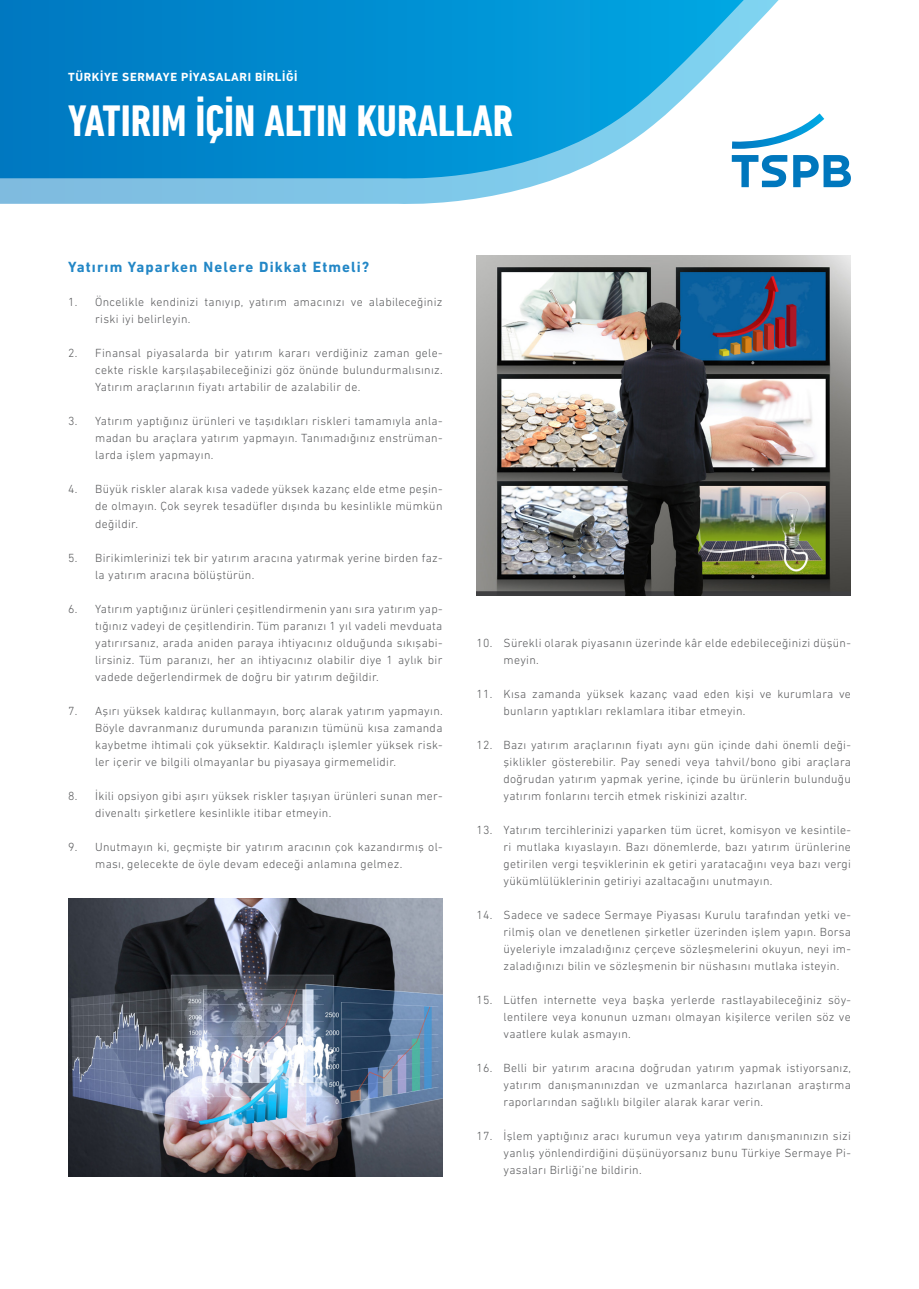
<style>
.page{position:relative;width:919px;height:1289px;background:#fff}
.page>*{position:absolute;margin:0;border:0;box-sizing:border-box;transform-origin:0 0}
.t1{font:700 condensed 45px "DIN Next LT Pro";color:#fff}
.t2{font:700 15px "DIN Next LT Pro";letter-spacing:.075em;color:#2387c6}
.t3{font:300 12px/17px "DIN Next LT Pro";letter-spacing:.025em;color:#57585a;text-align:justify}
.t4{font:700 12px "DIN Next LT Pro";letter-spacing:.05em;color:#fff}
</style>
<div class="page">
<svg style="left:0;top:0;width:798px;height:204px;background:#36a4d9"></svg>
<svg style="left:731px;top:155px;width:56px;height:32px"></svg>
<svg style="left:793px;top:155px;width:57px;height:32px"></svg>
<svg style="left:731px;top:113px;width:93px;height:36px"></svg>
<img style="left:68px;top:898px;width:374px;height:278px">
<img style="left:476px;top:255px;width:374px;height:340px">
<p class="t4" style="left:68px;top:70px;width:231px">TÜRKİYE SERMAYE PİYASALARI BİRLİĞİ</p>
<p class="t1" style="left:68px;top:95px;width:447px">YATIRIM İÇİN ALTIN KURALLAR</p>
<p class="t2" style="left:68px;top:258px;width:302px">Yatırım Yaparken Nelere Dikkat Etmeli?</p>
<p class="t3" style="left:95px;top:293px;width:349px;text-indent:-27px">1. Öncelikle kendinizi tanıyıp, yatırım amacınızı ve alabileceğiniz riski iyi belirleyin.</p>
<p class="t3" style="left:95px;top:344px;width:349px;text-indent:-27px">2. Finansal piyasalarda bir yatırım kararı verdiğiniz zaman gele&shy;cekte riskle karşılaşabileceğinizi göz önünde bulundurmalısınız.<br>Yatırım araçlarının fiyatı artabilir de azalabilir de.</p>
<p class="t3" style="left:95px;top:413px;width:349px;text-indent:-27px">3. Yatırım yaptığınız ürünleri ve taşıdıkları riskleri tamamıyla anla&shy;madan bu araçlara yatırım yapmayın. Tanımadığınız enstrüman&shy;larda işlem yapmayın.</p>
<p class="t3" style="left:95px;top:481px;width:349px;text-indent:-27px">4. Büyük riskler alarak kısa vadede yüksek kazanç elde etme peşin&shy;de olmayın. Çok seyrek tesadüfler dışında bu kesinlikle mümkün değildir.</p>
<p class="t3" style="left:95px;top:549px;width:349px;text-indent:-27px">5. Birikimlerinizi tek bir yatırım aracına yatırmak yerine birden faz&shy;la yatırım aracına bölüştürün.</p>
<p class="t3" style="left:95px;top:600px;width:349px;text-indent:-27px">6. Yatırım yaptığınız ürünleri çeşitlendirmenin yanı sıra yatırım yap&shy;tığınız vadeyi de çeşitlendirin. Tüm paranızı 1 yıl vadeli mevduata yatırırsanız, arada aniden paraya ihtiyacınız olduğunda sıkışabi&shy;lirsiniz. Tüm paranızı, her an ihtiyacınız olabilir diye 1 aylık bir vadede değerlendirmek de doğru bir yatırım değildir.</p>
<p class="t3" style="left:95px;top:702px;width:349px;text-indent:-27px">7. Aşırı yüksek kaldıraç kullanmayın, borç alarak yatırım yapmayın.<br>Böyle davranmanız durumunda paranızın tümünü kısa zamanda kaybetme ihtimali çok yüksektir. Kaldıraçlı işlemler yüksek risk&shy;ler içerir ve bilgili olmayanlar bu piyasaya girmemelidir.</p>
<p class="t3" style="left:95px;top:787px;width:349px;text-indent:-27px">8. İkili opsiyon gibi aşırı yüksek riskler taşıyan ürünleri sunan mer&shy;divenaltı şirketlere kesinlikle itibar etmeyin.</p>
<p class="t3" style="left:95px;top:838px;width:349px;text-indent:-27px">9. Unutmayın ki, geçmişte bir yatırım aracının çok kazandırmış ol&shy;ması, gelecekte de öyle devam edeceği anlamına gelmez.</p>
<p class="t3" style="left:503px;top:634px;width:349px;text-indent:-27px">10. Sürekli olarak piyasanın üzerinde kâr elde edebileceğinizi düşün&shy;meyin.</p>
<p class="t3" style="left:503px;top:685px;width:349px;text-indent:-27px">11. Kısa zamanda yüksek kazanç vaad eden kişi ve kurumlara ve bunların yaptıkları reklamlara itibar etmeyin.</p>
<p class="t3" style="left:503px;top:736px;width:349px;text-indent:-27px">12. Bazı yatırım araçlarının fiyatı aynı gün içinde dahi önemli deği&shy;şiklikler gösterebilir. Pay senedi veya tahvil/bono gibi araçlara doğrudan yatırım yapmak yerine, içinde bu ürünlerin bulunduğu yatırım fonlarını tercih etmek riskinizi azaltır.</p>
<p class="t3" style="left:503px;top:821px;width:349px;text-indent:-27px">13. Yatırım tercihlerinizi yaparken tüm ücret, komisyon ve kesintile&shy;ri mutlaka kıyaslayın. Bazı dönemlerde, bazı yatırım ürünlerine getirilen vergi teşviklerinin ek getiri yaratacağını veya bazı vergi yükümlülüklerinin getiriyi azaltacağını unutmayın.</p>
<p class="t3" style="left:503px;top:906px;width:349px;text-indent:-27px">14. Sadece ve sadece Sermaye Piyasası Kurulu tarafından yetki ve&shy;rilmiş olan ve denetlenen şirketler üzerinden işlem yapın. Borsa üyeleriyle imzaladığınız çerçeve sözleşmelerini okuyun, neyi im&shy;zaladığınızı bilin ve sözleşmenin bir nüshasını mutlaka isteyin.</p>
<p class="t3" style="left:503px;top:991px;width:349px;text-indent:-27px">15. Lütfen internette veya başka yerlerde rastlayabileceğiniz söy&shy;lentilere veya konunun uzmanı olmayan kişilerce verilen söz ve vaatlere kulak asmayın.</p>
<p class="t3" style="left:503px;top:1059px;width:349px;text-indent:-27px">16. Belli bir yatırım aracına doğrudan yatırım yapmak istiyorsanız, yatırım danışmanınızdan ve uzmanlarca hazırlanan araştırma raporlarından sağlıklı bilgiler alarak karar verin.</p>
<p class="t3" style="left:503px;top:1127px;width:349px;text-indent:-27px">17. İşlem yaptığınız aracı kurumun veya yatırım danışmanınızın sizi yanlış yönlendirdiğini düşünüyorsanız bunu Türkiye Sermaye Pi&shy;yasaları Birliği’ne bildirin.</p>
</div>
